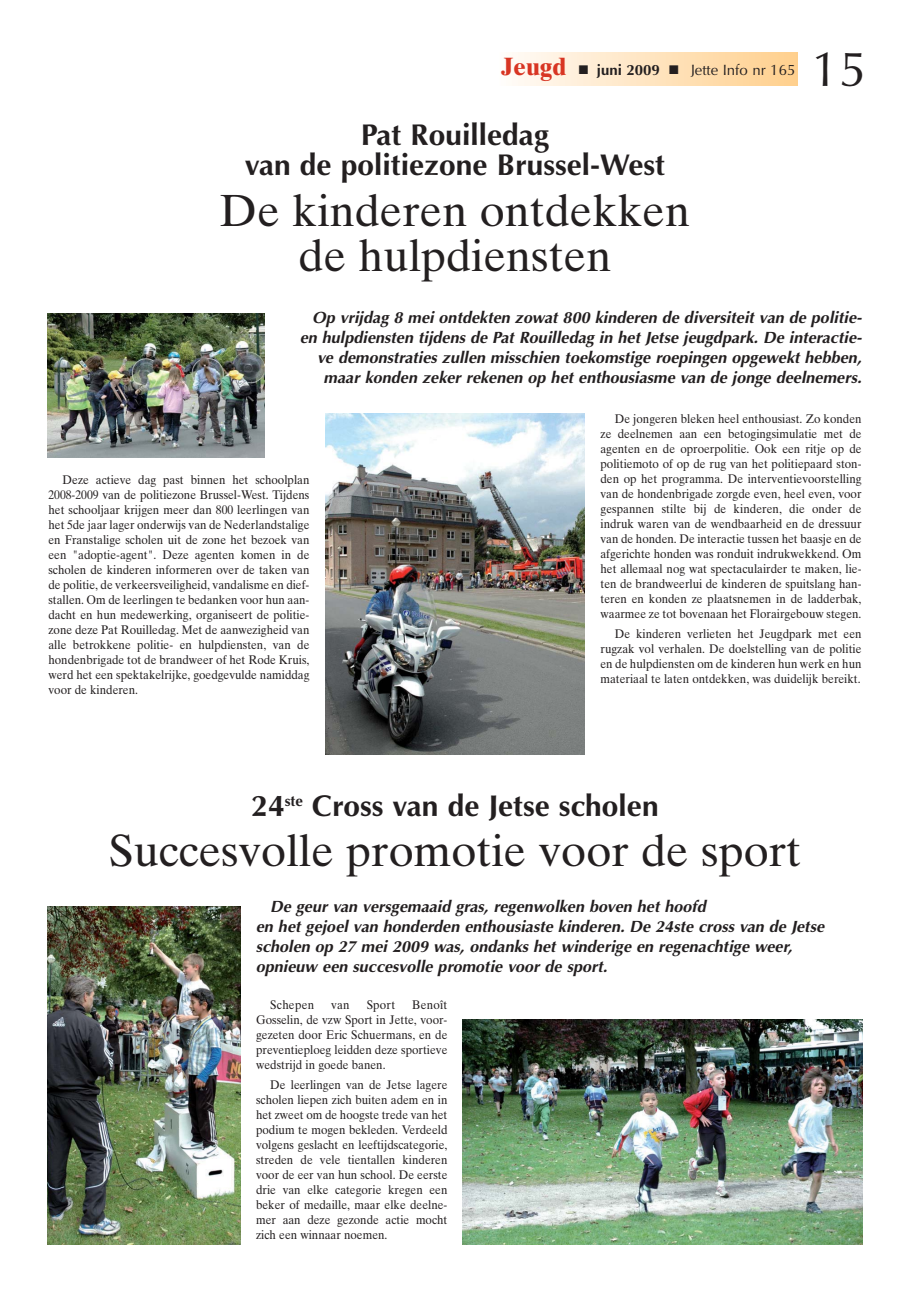
<style>
.page{position:relative;width:923px;height:1294px;background:#fff}
.page>*{position:absolute;margin:0;border:0;box-sizing:border-box;transform-origin:0 0}
.t1{font:49.25px "Optima";color:#231f20}
.t2{font:45px/45px "Times Ten";color:#231f20;text-align:center}
.t3{font:700 30px/30px "Optima";color:#231f20;text-align:center}
.t4{font:italic 700 16.25px/20px "Optima";color:#231f20;text-align:right}
.t5{font:15px "Optima";color:#231f20}
.t6{font:12.5px/15px "Times Ten";color:#231f20;text-align:justify;scale:.93 1}
.t7{font:12.5px "Times Ten";letter-spacing:.02em;color:#231f20;scale:.93 1}
.s1{font-family:"Times Ten";font-weight:700;font-size:25px;color:#d83523}
.s2{font-weight:700}
</style>
<div class="page">
<div style="left:499px;top:52px;width:298px;height:34px;background:linear-gradient(to right,#fffcf9,#ffcf8c)"></div>
<img style="left:47px;top:313px;width:218px;height:144px">
<img style="left:47px;top:906px;width:194px;height:338px">
<img style="left:325px;top:413px;width:259px;height:342px">
<img style="left:462px;top:1019px;width:400px;height:226px">
<p class="t5" style="left:501px;top:64px;width:296px"><span class="s1">Jeugd</span> ■ <span class="s2">juni 2009</span> ■ Jette Info nr 165</p>
<h1 class="t1" style="left:811px;top:49px;width:56px">15</h1>
<h3 class="t3" style="left:245px;top:123px;width:422px">Pat Rouilledag<br>van de politiezone Brussel-West</h3>
<h2 class="t2" style="left:220px;top:192px;width:471px">De kinderen ontdekken de hulpdiensten</h2>
<p class="t4" style="left:299px;top:309px;width:566px">Op vrijdag 8 mei ontdekten zowat 800 kinderen de diversiteit van de politie&shy;en hulpdiensten tijdens de Pat Rouilledag in het Jetse jeugdpark. De interactie&shy;ve demonstraties zullen misschien toekomstige roepingen opgewekt hebben, maar konden zeker rekenen op het enthousiasme van de jonge deelnemers.</p>
<p class="t6" style="left:48px;top:474px;width:282px;text-indent:14px">Deze actieve dag past binnen het schoolplan 2008-2009 van de politiezone Brussel-West. Tijdens het schooljaar krijgen meer dan 800 leerlingen van het 5de jaar lager onderwijs van de Nederlandstalige en Franstalige scholen uit de zone het bezoek van een "adoptie-agent". Deze agenten komen in de scholen de kinderen informeren over de taken van de politie, de verkeersveiligheid, vandalisme en dief&shy;stallen. Om de leerlingen te bedanken voor hun aan&shy;dacht en hun medewerking, organiseert de politie&shy;zone deze Pat Rouilledag. Met de aanwezigheid van alle betrokkene politie- en hulpdiensten, van de hondenbrigade tot de brandweer of het Rode Kruis, werd het een spektakelrijke, goedgevulde namiddag voor de kinderen.</p>
<p class="t6" style="left:600px;top:413px;width:282px;text-indent:14px">De jongeren bleken heel enthousiast. Zo konden ze deelnemen aan een betogingsimulatie met de agenten en de oproerpolitie. Ook een ritje op de politiemoto of op de rug van het politiepaard ston&shy;den op het programma. De interventievoorstelling van de hondenbrigade zorgde even, heel even, voor gespannen stilte bij de kinderen, die onder de indruk waren van de wendbaarheid en de dressuur van de honden. De interactie tussen het baasje en de afgerichte honden was ronduit indrukwekkend. Om het allemaal nog wat spectaculairder te maken, lie&shy;ten de brandweerlui de kinderen de spuitslang han&shy;teren en konden ze plaatsnemen in de ladderbak, waarmee ze tot bovenaan het Florairgebouw stegen.</p>
<p class="t6" style="left:600px;top:628px;width:282px;text-indent:14px">De kinderen verlieten het Jeugdpark met een rugzak vol verhalen. De doelstelling van de politie en de hulpdiensten om de kinderen hun werk en hun materiaal te laten ontdekken, was duidelijk bereikt.</p>
<h3 class="t3" style="left:251px;top:793px;width:409px">24<sup>ste</sup> Cross van de Jetse scholen</h3>
<h2 class="t2" style="left:109px;top:833px;width:694px">Succesvolle promotie voor de sport</h2>
<p class="t4" style="left:256px;top:898px;width:573px;text-align:left;text-indent:14px">De geur van versgemaaid gras, regenwolken boven het hoofd<br>en het gejoel van honderden enthousiaste kinderen. De 24ste cross van de Jetse scholen op 27 mei 2009 was, ondanks het winderige en regenachtige weer, opnieuw een succesvolle promotie voor de sport.</p>
<p class="t7" style="left:270px;top:1000px;width:49px">Schepen</p>
<p class="t6" style="left:331px;top:998px;width:21px">van</p>
<p class="t6" style="left:366px;top:998px;width:32px">Sport</p>
<p class="t6" style="left:256px;top:998px;width:207px;text-indent:156px">Benoît Gosselin, de vzw Sport in Jette, voor&shy;gezeten door Eric Schuermans, en de preventieploeg leidden deze sportieve wedstrijd in goede banen.</p>
<p class="t6" style="left:256px;top:1078px;width:207px;text-indent:14px">De leerlingen van de Jetse lagere scholen liepen zich buiten adem en in het zweet om de hoogste trede van het podium te mogen bekleden. Verdeeld volgens geslacht en leeftijdscategorie, streden de vele tientallen kinderen voor de eer van hun school. De eerste drie van elke categorie kregen een beker of medaille, maar elke deelne&shy;mer aan deze gezonde actie mocht zich een winnaar noemen.</p>
</div>
